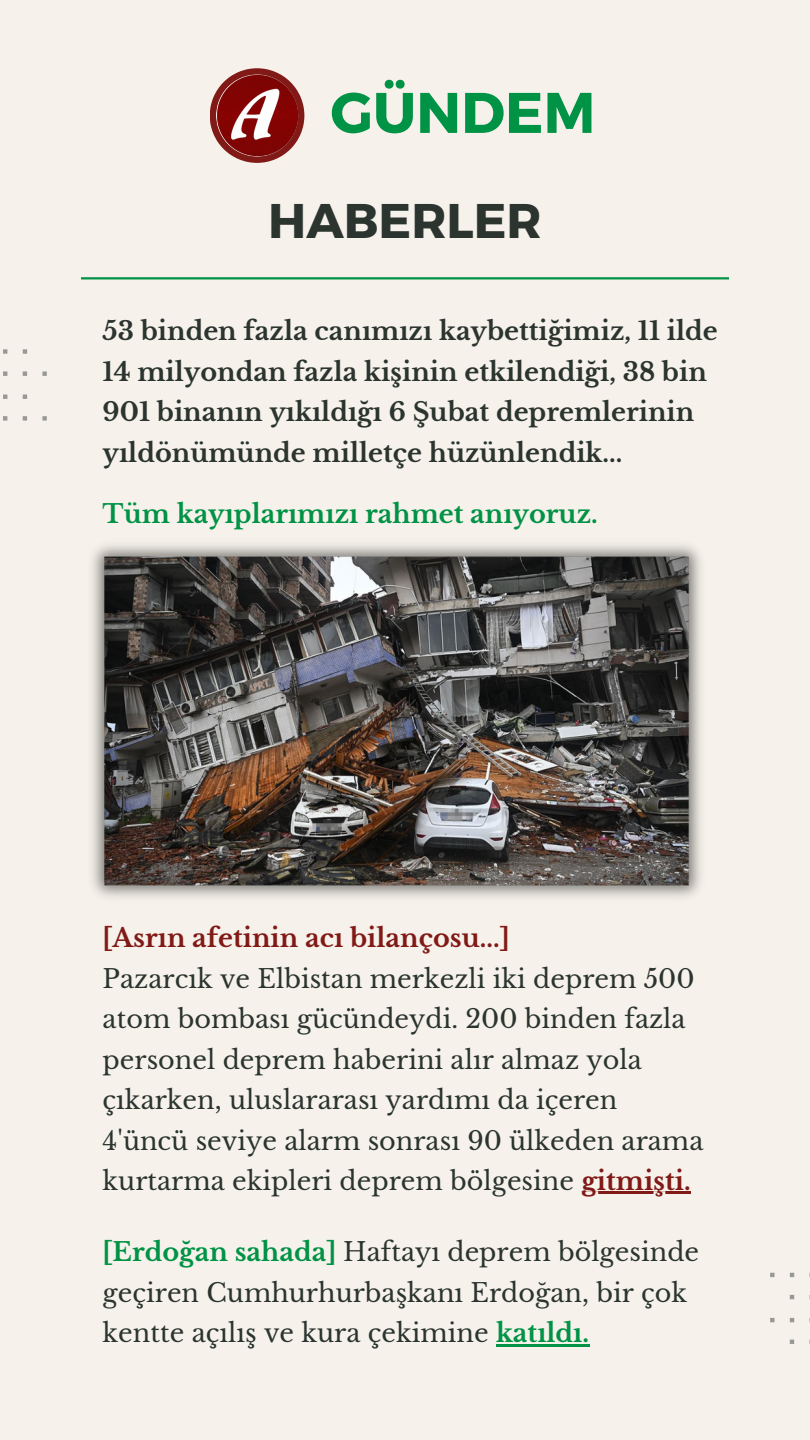
<style>
.page{position:relative;width:810px;height:1440px;background:#f6f2eb}
.page>*{position:absolute;margin:0;border:0;box-sizing:border-box;transform-origin:0 0}
.t1{font:700 57.1px "Montserrat";color:#009245}
.t2{font:700 48.6px "Montserrat";color:#2b342f}
.t3{font:25.5px/40.5px "Libre Baskerville";color:#2b342f}
.t4{font:700 25.5px/40.5px "Libre Baskerville";color:#2b342f}
.t5{font:700 25.5px "Libre Baskerville";color:#009245}
.t6{font:700 25.5px "Libre Baskerville";color:#811a17}
.s1{font-weight:700;color:#811a17}
.s2{font-weight:700;color:#009245}
</style>
<div class="page">
<hr style="left:81px;top:277px;width:648px;height:2px;background:#009245">
<svg style="left:3px;top:349px;width:44px;height:72px"></svg>
<svg style="left:770px;top:1273px;width:40px;height:71px"></svg>
<svg style="left:210px;top:68px;width:94px;height:95px"></svg>
<img style="left:216px;top:75px;width:82px;height:82px">
<img style="left:92px;top:545px;width:609px;height:352px">
<hr style="left:581px;top:1192px;width:110px;height:2px;background:#811a17">
<hr style="left:496px;top:1344px;width:93px;height:2px;background:#009245">
<h3 class="t1" style="left:330px;top:75px;width:267px">GÜNDEM</h3>
<h3 class="t2" style="left:268px;top:190px;width:275px">HABERLER</h3>
<h2 class="t4" style="left:103px;top:311px;width:617px">53 binden fazla canımızı kaybettiğimiz, 11 ilde 14 milyondan fazla kişinin etkilendiği, 38 bin 901 binanın yıkıldığı 6 Şubat depremlerinin yıldönümünde milletçe hüzünlendik...</h2>
<p class="t5" style="left:103px;top:498px;width:497px">Tüm kayıplarımızı rahmet anıyoruz.</p>
<p class="t6" style="left:103px;top:922px;width:409px">[Asrın afetinin acı bilançosu...]</p>
<p class="t3" style="left:103px;top:958px;width:602px">Pazarcık ve Elbistan merkezli iki deprem 500 atom bombası gücündeydi. 200 binden fazla personel deprem haberini alır almaz yola çıkarken, uluslararası yardımı da içeren 4'üncü seviye alarm sonrası 90 ülkeden arama kurtarma ekipleri deprem bölgesine <span class="s1">gitmişti.</span></p>
<p class="t3" style="left:103px;top:1232px;width:598px"><span class="s2">[Erdoğan sahada]</span> Haftayı deprem bölgesinde geçiren Cumhurhurbaşkanı Erdoğan, bir çok kentte açılış ve kura çekimine <span class="s2">katıldı.</span></p>
</div>
